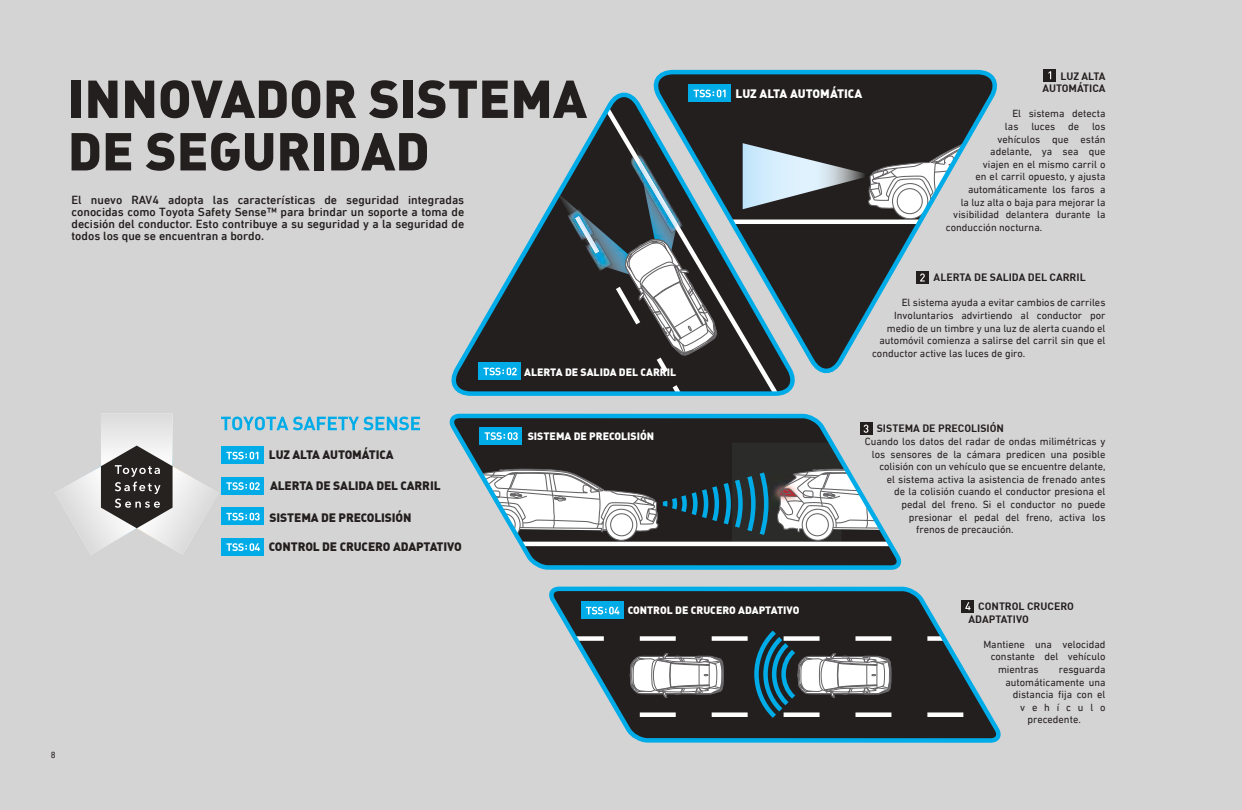
<style>
.page{position:relative;width:1242px;height:810px;background:#d5d4d5}
.page>*{position:absolute;margin:0;border:0;box-sizing:border-box;transform-origin:0 0}
.t1{font:52.5px/52.5px "DIN Black Alternate";color:#241f1f}
.t2{font:500 12px/12px "DIN Next LT Pro";color:#241f1f;text-align:justify}
.t3{font:12px "DIN Black Alternate";letter-spacing:-.01em;color:#241f1f}
.t4{font:12px "DIN Black Alternate";color:#fff}
.t5{font:10.5px "DIN Next LT Pro";color:#241f1f}
.t6{font:700 10.5px/12.6px "DIN";color:#241f1f;text-align:right}
.t7{font:10.5px "DIN Black Alternate";color:#fff}
.t8{font:10.5px "DIN Next LT Pro";letter-spacing:.65em;color:#241f1f}
.t9{font:9px "DIN Next LT Pro";color:#241f1f}
</style>
<div class="page">
<svg style="left:653px;top:69px;width:344px;height:305px"></svg>
<svg style="left:451px;top:85px;width:346px;height:311px"></svg>
<svg style="left:449px;top:413px;width:453px;height:157px"></svg>
<svg style="left:549px;top:586px;width:452px;height:157px"></svg>
<img style="left:101px;top:413px;width:72px;height:33px">
<svg style="left:55px;top:446px;width:163px;height:109px"></svg>
<div style="left:221px;top:446px;width:43px;height:18px;background:#00ace7"></div>
<svg style="left:226px;top:452px;width:32px;height:7px"></svg>
<div style="left:221px;top:477px;width:43px;height:18px;background:#00ace7"></div>
<svg style="left:226px;top:482px;width:34px;height:8px"></svg>
<div style="left:221px;top:508px;width:43px;height:17px;background:#00ace7"></div>
<svg style="left:226px;top:513px;width:34px;height:8px"></svg>
<div style="left:221px;top:538px;width:43px;height:18px;background:#00ace7"></div>
<svg style="left:226px;top:543px;width:34px;height:8px"></svg>
<svg style="left:221px;top:417px;width:199px;height:13px"></svg>
<div style="left:1044px;top:69px;width:12px;height:12px;background:#241f1f"></div>
<svg style="left:1048px;top:71px;width:3px;height:8px"></svg>
<div style="left:916px;top:271px;width:13px;height:13px;background:#241f1f"></div>
<svg style="left:920px;top:273px;width:5px;height:9px"></svg>
<div style="left:860px;top:423px;width:12px;height:12px;background:#241f1f"></div>
<svg style="left:864px;top:425px;width:4px;height:8px"></svg>
<div style="left:962px;top:600px;width:12px;height:12px;background:#241f1f"></div>
<svg style="left:568px;top:602px;width:432px;height:138px;background:#535b5f"></svg>
<h1 class="t1" style="left:68px;top:70px;width:521px">INNOVADOR SISTEMA<br>DE SEGURIDAD</h1>
<p class="t2" style="left:71px;top:194px;width:394px">El nuevo RAV4 adopta las características de seguridad integradas conocidas como Toyota Safety Sense™ para brindar un soporte a toma de decisión del conductor. Esto contribuye a su seguridad y a la seguridad de todos los que se encuentran a bordo.</p>
<p class="t3" style="left:269px;top:447px;width:126px">LUZ ALTA AUTOMçTICA</p>
<p class="t3" style="left:270px;top:478px;width:172px">ALERTA DE SALIDA DEL CARRIL</p>
<p class="t3" style="left:270px;top:509px;width:143px">SISTEMA DE PRECOLISIîN</p>
<p class="t3" style="left:269px;top:539px;width:194px">CONTROL DE CRUCERO ADAPTATIVO</p>
<p class="t7" style="left:524px;top:365px;width:153px">ALERTA DE SALIDA DEL CARRIL</p>
<p class="t7" style="left:528px;top:429px;width:128px">SISTEMA DE PRECOLISIîN</p>
<p class="t4" style="left:735px;top:86px;width:128px">LUZ ALTA AUTOMçTICA</p>
<p class="t6" style="left:1042px;top:69px;width:65px">LUZ ALTA<br>AUTOMÁTICA</p>
<p class="t5" style="left:1012px;top:108px;width:95px">El sistema detecta</p>
<p class="t5" style="left:1005px;top:120px;width:102px">las luces de los</p>
<p class="t5" style="left:998px;top:133px;width:109px">vehículos que están</p>
<p class="t5" style="left:990px;top:146px;width:117px">adelante, ya sea que</p>
<p class="t5" style="left:983px;top:158px;width:124px">viajen en el mismo carril o</p>
<p class="t5" style="left:975px;top:171px;width:132px">en el carril opuesto, y ajusta</p>
<p class="t5" style="left:968px;top:183px;width:139px">automáticamente los faros a</p>
<p class="t5" style="left:961px;top:196px;width:146px">la luz alta o baja para mejorar la</p>
<p class="t5" style="left:953px;top:209px;width:154px">visibilidad delantera durante la</p>
<p class="t5" style="left:946px;top:221px;width:98px">conducción nocturna.</p>
<p class="t6" style="left:934px;top:271px;width:154px">ALERTA DE SALIDA DEL CARRIL</p>
<p class="t5" style="left:902px;top:297px;width:205px">El sistema ayuda a evitar cambios de carriles</p>
<p class="t5" style="left:894px;top:309px;width:213px">Involuntarios advirtiendo al conductor por</p>
<p class="t5" style="left:887px;top:322px;width:220px">medio de un timbre y una luz de alerta cuando el</p>
<p class="t5" style="left:880px;top:335px;width:227px">automóvil comienza a salirse del carril sin que el</p>
<p class="t5" style="left:872px;top:347px;width:155px">conductor active las luces de giro.</p>
<p class="t6" style="left:877px;top:422px;width:129px">SISTEMA DE PRECOLISIÓN</p>
<p class="t5" style="left:865px;top:435px;width:242px">Cuando los datos del radar de ondas milimétricas y</p>
<p class="t5" style="left:872px;top:448px;width:235px">los sensores de la cámara predicen una posible</p>
<p class="t5" style="left:879px;top:461px;width:228px">colisión con un vehículo que se encuentre delante,</p>
<p class="t5" style="left:887px;top:473px;width:220px">el sistema activa la asistencia de frenado antes</p>
<p class="t5" style="left:894px;top:486px;width:213px">de la colisión cuando el conductor presiona el</p>
<p class="t5" style="left:901px;top:498px;width:206px">pedal del freno. Si el conductor no puede</p>
<p class="t5" style="left:909px;top:511px;width:198px">presionar el pedal del freno, activa los</p>
<p class="t5" style="left:916px;top:524px;width:99px">frenos de precaución.</p>
<p class="t9" style="left:51px;top:750px;width:6px">8</p>
<p class="t7" style="left:628px;top:604px;width:173px">CONTROL DE CRUCERO ADAPTATIVO</p>
<p class="t6" style="left:969px;top:599px;width:107px;text-align:left;text-indent:10px">CONTROL CRUCERO<br>ADAPTATIVO</p>
<p class="t5" style="left:983px;top:638px;width:124px">Mantiene una velocidad</p>
<p class="t5" style="left:991px;top:651px;width:116px">constante del vehículo</p>
<p class="t5" style="left:998px;top:663px;width:42px">mientras</p>
<p class="t5" style="left:1059px;top:663px;width:48px">resguarda</p>
<p class="t5" style="left:1005px;top:676px;width:102px">automáticamente una</p>
<p class="t5" style="left:1013px;top:689px;width:94px">distancia fija con el</p>
<p class="t8" style="left:1020px;top:701px;width:87px">vehículo</p>
<p class="t5" style="left:1028px;top:714px;width:55px">precedente.</p>
</div>
